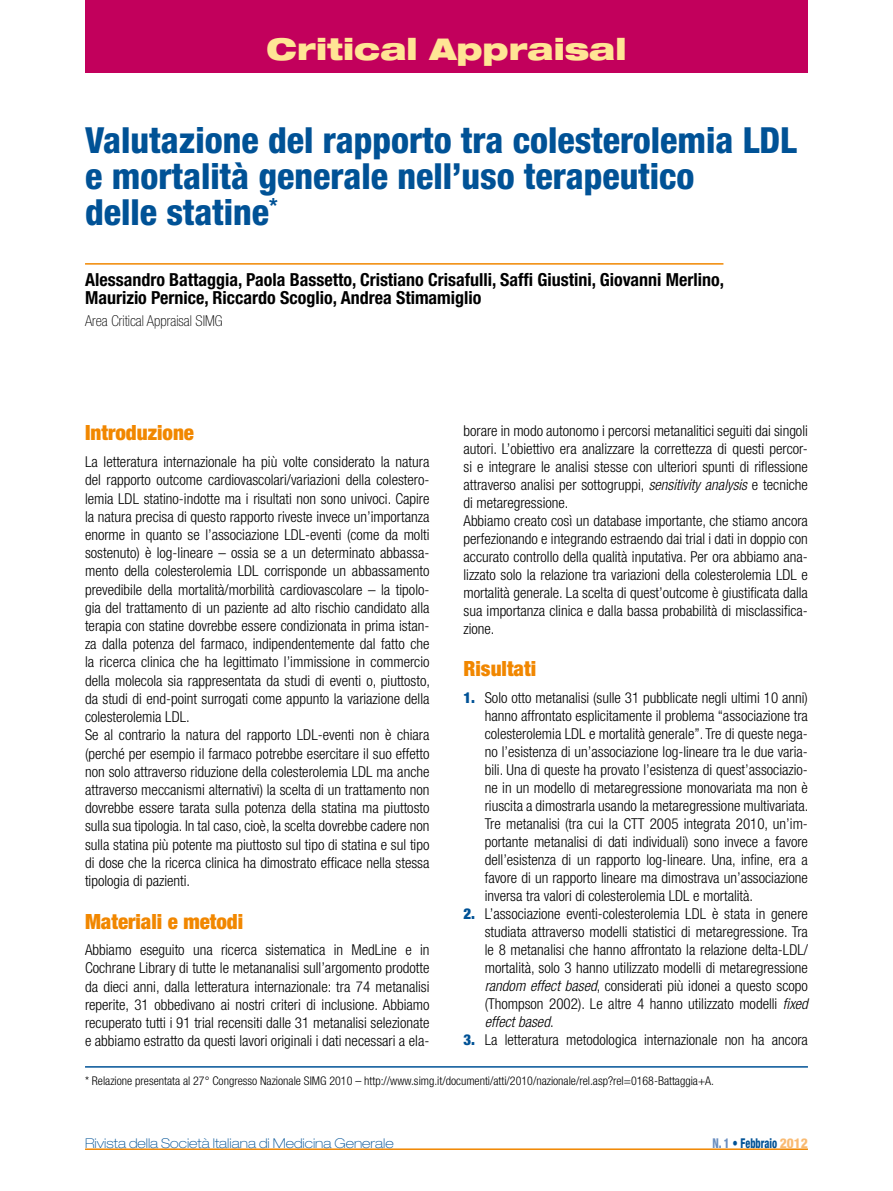
<style>
.page{position:relative;width:893px;height:1191px;background:#fff}
.page>*{position:absolute;margin:0;border:0;box-sizing:border-box;transform-origin:0 0}
.t1{font:800 condensed 36px/36px "Helvetica Neue LT Std";color:#005296}
.t2{font:900 expanded 30px "Helvetica Neue LT Std";color:#ffe595}
.t3{font:900 condensed 21px "Helvetica Neue LT Std";color:#f18700}
.t4{font:700 condensed 18px/18px "Helvetica Neue LT Std";color:#000}
.t5{font:300 condensed 15px/18.1px "Helvetica Neue LT Std";color:#000;text-align:justify}
.t6{font:100 condensed 15px "Helvetica Neue LT Std";color:#000}
.t7{font:100 expanded 13.5px "Helvetica Neue LT Std";color:#005296}
.t8{font:800 condensed 13.5px "Helvetica Neue LT Std";color:#005296;scale:.8 1}
.t9{font:300 condensed 12px "Helvetica Neue LT Std";color:#000}
.s1{font-style:italic}
.s2{font-weight:900;color:#005296}
.s3{color:#688dc0}
.s4{color:#f9ba72}
</style>
<div class="page">
<hr style="left:85px;top:1148px;width:723px;height:2px;background:#f18700">
<div style="left:85px;top:0;width:723px;height:72px;background:#c2005c"></div>
<hr style="left:85px;top:263px;width:638px;height:2px;background:#f18700">
<hr style="left:85px;top:1066px;width:723px;height:1px;background:#005296">
<p class="t2" style="left:267px;top:29px;width:361px">Critical Appraisal</p>
<p class="t1" style="left:85px;top:122px;width:713px">Valutazione del rapporto tra colesterolemia LDL e mortalità generale nell’uso terapeutico<br>delle statine<sup>*</sup></p>
<p class="t4" style="left:85px;top:270px;width:641px">Alessandro Battaggia, Paola Bassetto, Cristiano Crisafulli, Saffi Giustini, Giovanni Merlino,<br>Maurizio Pernice, Riccardo Scoglio, Andrea Stimamiglio</p>
<p class="t6" style="left:85px;top:312px;width:139px">Area Critical Appraisal SIMG</p>
<p class="t3" style="left:85px;top:420px;width:110px">Introduzione</p>
<p class="t5" style="left:85px;top:452px;width:346px;text-align:left">La letteratura internazionale ha più volte considerato la natura del rapporto outcome cardiovascolari/variazioni della colestero&shy;lemia LDL statino-indotte ma i risultati non sono univoci. Capire la natura precisa di questo rapporto riveste invece un’importanza enorme in quanto se l’associazione LDL-eventi (come da molti sostenuto) è log-lineare – ossia se a un determinato abbassa&shy;mento della colesterolemia LDL corrisponde un abbassamento prevedibile della mortalità/morbilità cardiovascolare – la tipolo&shy;gia del trattamento di un paziente ad alto rischio candidato alla terapia con statine dovrebbe essere condizionata in prima istan&shy;za dalla potenza del farmaco, indipendentemente dal fatto che la ricerca clinica che ha legittimato l’immissione in commercio della molecola sia rappresentata da studi di eventi o, piuttosto, da studi di end-point surrogati come appunto la variazione della colesterolemia LDL.<br>Se al contrario la natura del rapporto LDL-eventi non è chiara (perché per esempio il farmaco potrebbe esercitare il suo effetto non solo attraverso riduzione della colesterolemia LDL ma anche attraverso meccanismi alternativi) la scelta di un trattamento non dovrebbe essere tarata sulla potenza della statina ma piuttosto sulla sua tipologia. In tal caso, cioè, la scelta dovrebbe cadere non sulla statina più potente ma piuttosto sul tipo di statina e sul tipo di dose che la ricerca clinica ha dimostrato efficace nella stessa tipologia di pazienti.</p>
<p class="t3" style="left:85px;top:908px;width:160px">Materiali e metodi</p>
<p class="t5" style="left:85px;top:940px;width:346px">Abbiamo eseguito una ricerca sistematica in MedLine e in Cochrane Library di tutte le metananalisi sull’argomento prodotte da dieci anni, dalla letteratura internazionale: tra 74 metanalisi reperite, 31 obbedivano ai nostri criteri di inclusione. Abbiamo recuperato tutti i 91 trial recensiti dalle 31 metanalisi selezionate e abbiamo estratto da questi lavori originali i dati necessari a ela-</p>
<p class="t5" style="left:463px;top:421px;width:346px;text-align:left">borare in modo autonomo i percorsi metanalitici seguiti dai singoli autori. L’obiettivo era analizzare la correttezza di questi percor&shy;si e integrare le analisi stesse con ulteriori spunti di riflessione attraverso analisi per sottogruppi, <span class="s1">sensitivity analysis</span> e tecniche di metaregressione.<br>Abbiamo creato così un database importante, che stiamo ancora perfezionando e integrando estraendo dai trial i dati in doppio con accurato controllo della qualità inputativa. Per ora abbiamo ana&shy;lizzato solo la relazione tra variazioni della colesterolemia LDL e mortalità generale. La scelta di quest’outcome è giustificata dalla sua importanza clinica e dalla bassa probabilità di misclassifica&shy;zione.</p>
<p class="t3" style="left:463px;top:656px;width:74px">Risultati</p>
<p class="t5" style="left:485px;top:688px;width:325px;text-indent:-21px"><span class="s2">1.</span> Solo otto metanalisi (sulle 31 pubblicate negli ultimi 10 anni) hanno affrontato esplicitamente il problema “associazione tra colesterolemia LDL e mortalità generale”. Tre di queste nega&shy;no l’esistenza di un’associazione log-lineare tra le due varia&shy;bili. Una di queste ha provato l’esistenza di quest’associazio&shy;ne in un modello di metaregressione monovariata ma non è riuscita a dimostrarla usando la metaregressione multivariata.<br>Tre metanalisi (tra cui la CTT 2005 integrata 2010, un’im&shy;portante metanalisi di dati individuali) sono invece a favore dell’esistenza di un rapporto log-lineare. Una, infine, era a favore di un rapporto lineare ma dimostrava un’associazione inversa tra valori di colesterolemia LDL e mortalità.</p>
<p class="t5" style="left:485px;top:904px;width:325px;text-indent:-21px"><span class="s2">2.</span> L’associazione eventi-colesterolemia LDL è stata in genere studiata attraverso modelli statistici di metaregressione. Tra le 8 metanalisi che hanno affrontato la relazione delta-LDL/ mortalità, solo 3 hanno utilizzato modelli di metaregressione <span class="s1">random effect based</span>, considerati più idonei a questo scopo (Thompson 2002). Le altre 4 hanno utilizzato modelli <span class="s1">fixed effect based</span>.</p>
<p class="t5" style="left:463px;top:1030px;width:346px"><span class="s2">3.</span> La letteratura metodologica internazionale non ha ancora</p>
<p class="t9" style="left:85px;top:1073px;width:631px">* Relazione presentata al 27° Congresso Nazionale SIMG 2010 – http://www.simg.it/documenti/atti/2010/nazionale/rel.asp?rel=0168-Battaggia+A.</p>
<p class="t7" style="left:85px;top:1135px;width:310px">Rivista della Società Italiana di Medicina Generale</p>
<p class="t8" style="left:712px;top:1135px;width:121px"><span class="s3">N. 1</span> • Febbraio <span class="s4">2012</span></p>
</div>
